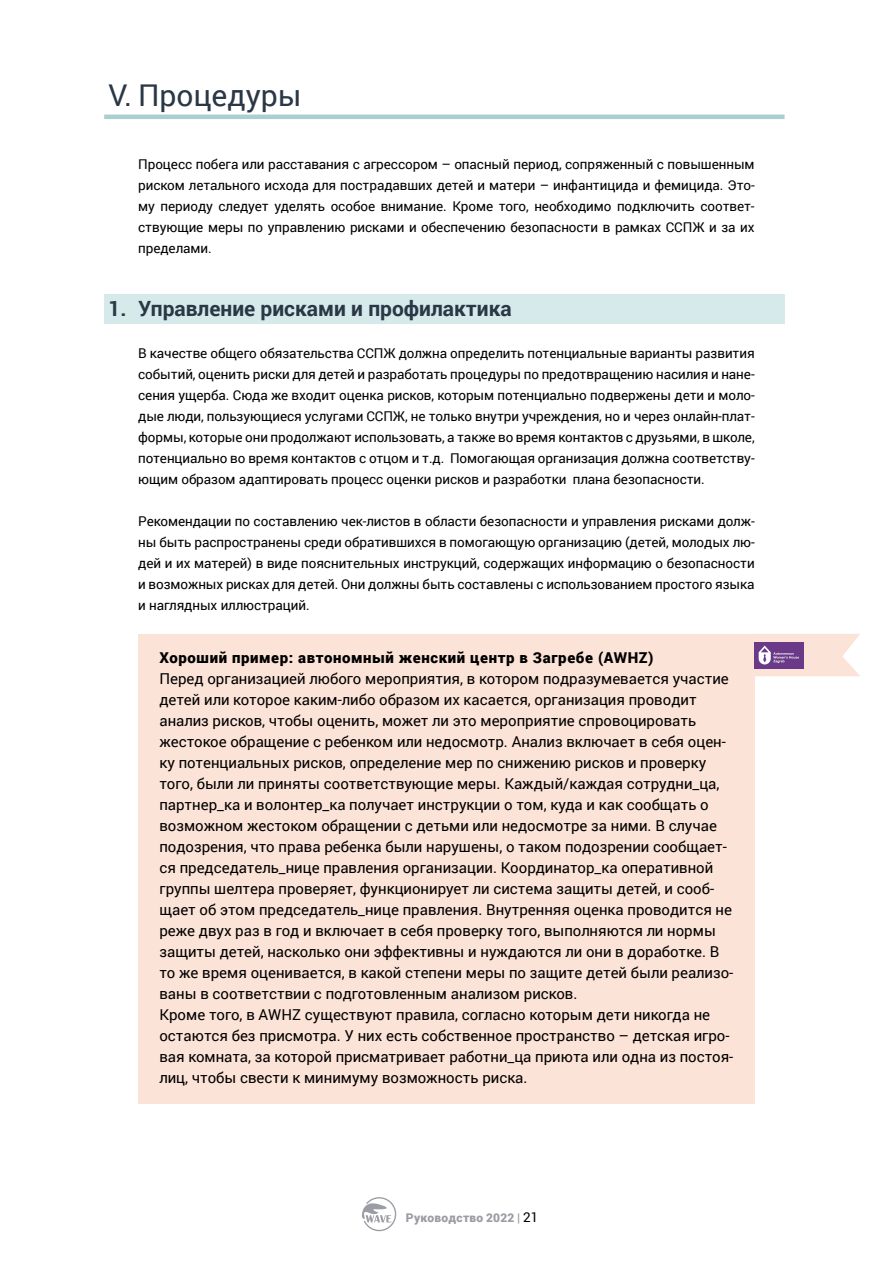
<style>
.page{position:relative;width:893px;height:1263px;background:#fff}
.page>*{position:absolute;margin:0;border:0;box-sizing:border-box;transform-origin:0 0}
.t1{font:30px "Roboto";color:#2a3744}
.t2{font:700 21px "Roboto";color:#2a3744}
.t3{font:15px/21px "Roboto";color:#000}
.t4{font:900 15px "Roboto";letter-spacing:.04em;color:#000}
.t5{font:13.5px/21px "Roboto";letter-spacing:-.005em;color:#000;text-align:justify}
.t6{font:900 12px "Roboto";letter-spacing:.025em;color:#9c9ca4}
.s1{font-weight:400;font-size:13.5px;color:#000}
</style>
<div class="page">
<svg style="left:362px;top:1197px;width:34px;height:34px"></svg>
<hr style="left:104px;top:115px;width:680px;height:4px;background:#abcfd0">
<div style="left:104px;top:294px;width:680px;height:30px;background:#d6eaec"></div>
<div style="left:138px;top:634px;width:617px;height:470px;background:#fce3d7"></div>
<svg style="left:754px;top:634px;width:106px;height:42px;background:#d6bac7"></svg>
<h1 class="t1" style="left:108px;top:74px;width:195px">V. Процедуры</h1>
<p class="t5" style="left:138px;top:153px;width:618px">Процесс побега или расставания с агрессором – опасный период, сопряженный с повышенным риском летального исхода для пострадавших детей и матери – инфантицида и фемицида. Это&shy;му периоду следует уделять особое внимание. Кроме того, необходимо подключить соответ&shy;ствующие меры по управлению рисками и обеспечению безопасности в рамках ССПЖ и за их пределами.</p>
<h2 class="t2" style="left:108px;top:294px;width:405px">1. Управление рисками и профилактика</h2>
<p class="t5" style="left:138px;top:342px;width:618px">В качестве общего обязательства ССПЖ должна определить потенциальные варианты развития событий, оценить риски для детей и разработать процедуры по предотвращению насилия и нане&shy;сения ущерба. Сюда же входит оценка рисков, которым потенциально подвержены дети и моло&shy;дые люди, пользующиеся услугами ССПЖ, не только внутри учреждения, но и через онлайн-плат&shy;формы, которые они продолжают использовать, а также во время контактов с друзьями, в школе, потенциально во время контактов с отцом и т.д. Помогающая организация должна соответству&shy;ющим образом адаптировать процесс оценки рисков и разработки плана безопасности.</p>
<p class="t5" style="left:138px;top:510px;width:618px">Рекомендации по составлению чек-листов в области безопасности и управления рисками долж&shy;ны быть распространены среди обратившихся в помогающую организацию (детей, молодых лю&shy;дей и их матерей) в виде пояснительных инструкций, содержащих информацию о безопасности и возможных рисках для детей. Они должны быть составлены с использованием простого языка и наглядных иллюстраций.</p>
<p class="t4" style="left:159px;top:647px;width:496px">Хороший пример: автономный женский центр в Загребе (AWHZ)</p>
<p class="t3" style="left:159px;top:667px;width:575px">Перед организацией любого мероприятия, в котором подразумевается участие детей или которое каким-либо образом их касается, организация проводит анализ рисков, чтобы оценить, может ли это мероприятие спровоцировать жестокое обращение с ребенком или недосмотр. Анализ включает в себя оцен&shy;ку потенциальных рисков, определение мер по снижению рисков и проверку того, были ли приняты соответствующие меры. Каждый/каждая сотрудни_ца, партнер_ка и волонтер_ка получает инструкции о том, куда и как сообщать о возможном жестоком обращении с детьми или недосмотре за ними. В случае подозрения, что права ребенка были нарушены, о таком подозрении сообщает&shy;ся председатель_нице правления организации. Координатор_ка оперативной группы шелтера проверяет, функционирует ли система защиты детей, и сооб&shy;щает об этом председатель_нице правления. Внутренняя оценка проводится не реже двух раз в год и включает в себя проверку того, выполняются ли нормы защиты детей, насколько они эффективны и нуждаются ли они в доработке. В то же время оценивается, в какой степени меры по защите детей были реализо&shy;ваны в соответствии с подготовленным анализом рисков.<br>Кроме того, в AWHZ существуют правила, согласно которым дети никогда не остаются без присмотра. У них есть собственное пространство – детская игро&shy;вая комната, за которой присматривает работни_ца приюта или одна из постоя&shy;лиц, чтобы свести к минимуму возможность риска.</p>
<p class="t6" style="left:406px;top:1209px;width:134px">Руководство 2022 | <span class="s1">21</span></p>
</div>
